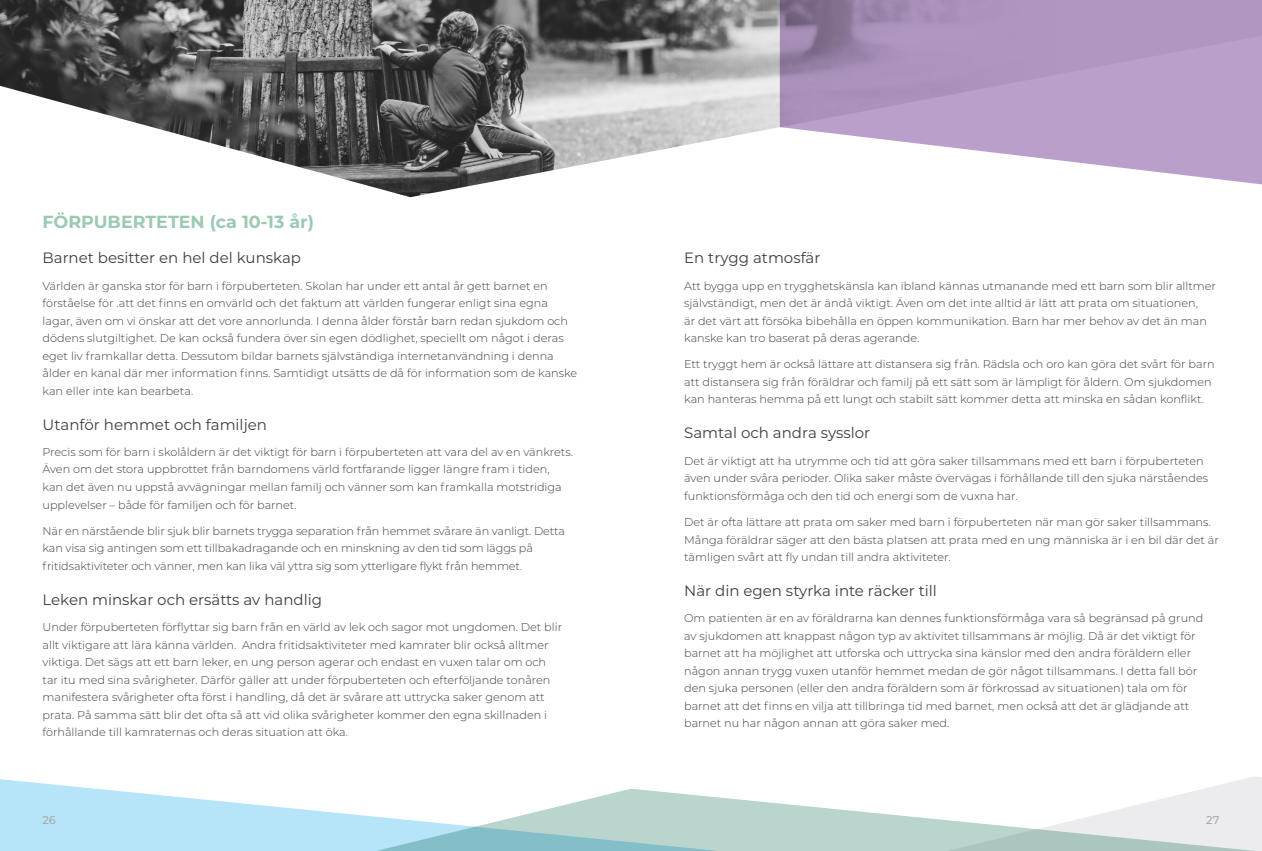
<style>
.page{position:relative;width:1262px;height:851px;background:#fff}
.page>*{position:absolute;margin:0;border:0;box-sizing:border-box;transform-origin:0 0}
.Ikäryhmä{font:700 17.5px "Montserrat";color:#9bc9b2}
.Otsikko_2{font:15px "Montserrat";color:#3e3e3f}
.Leipis{font:15px "Montserrat";color:#3e3e3f}
.Leipis-2{font:300 11.25px/17.5px "Montserrat";color:#3e3e3f}
.t1{font:500 11.25px "Montserrat";color:#a8a9ad}
</style>
<div class="page">
<img style="left:0;top:0;width:779px;height:197px">
<svg style="left:779px;top:0;width:482px;height:185px"></svg>
<svg style="left:1209px;top:776px;width:52px;height:12px"></svg>
<svg style="left:901px;top:788px;width:360px;height:62px"></svg>
<svg style="left:0;top:779px;width:901px;height:71px"></svg>
<p class="Ikäryhmä" style="left:43px;top:209px;width:273px">FÖRPUBERTETEN (ca 10-13 år)</p>
<p class="Otsikko_2" style="left:43px;top:248px;width:260px">Barnet besitter en hel del kunskap</p>
<p class="Leipis-2" style="left:43px;top:276px;width:536px">Världen är ganska stor för barn i förpuberteten. Skolan har under ett antal år gett barnet en förståelse för .att det finns en omvärld och det faktum att världen fungerar enligt sina egna lagar, även om vi önskar att det vore annorlunda. I denna ålder förstår barn redan sjukdom och dödens slutgiltighet. De kan också fundera över sin egen dödlighet, speciellt om något i deras eget liv framkallar detta. Dessutom bildar barnets självständiga internetanvändning i denna ålder en kanal där mer information finns. Samtidigt utsätts de då för information som de kanske kan eller inte kan bearbeta.</p>
<p class="Otsikko_2" style="left:43px;top:414px;width:226px">Utanför hemmet och familjen</p>
<p class="Leipis-2" style="left:43px;top:443px;width:532px">Precis som för barn i skolåldern är det viktigt för barn i förpuberteten att vara del av en vänkrets.<br>Även om det stora uppbrottet från barndomens värld fortfarande ligger längre fram i tiden, kan det även nu uppstå avvägningar mellan familj och vänner som kan framkalla motstridiga upplevelser – både för familjen och för barnet.</p>
<p class="Leipis-2" style="left:43px;top:521px;width:524px">När en närstående blir sjuk blir barnets trygga separation från hemmet svårare än vanligt. Detta kan visa sig antingen som ett tillbakadragande och en minskning av den tid som läggs på fritidsaktiviteter och vänner, men kan lika väl yttra sig som ytterligare flykt från hemmet.</p>
<p class="Otsikko_2" style="left:43px;top:589px;width:281px">Leken minskar och ersätts av handlig</p>
<p class="Leipis-2" style="left:43px;top:618px;width:521px">Under förpuberteten förflyttar sig barn från en värld av lek och sagor mot ungdomen. Det blir allt viktigare att lära känna världen. Andra fritidsaktiviteter med kamrater blir också alltmer viktiga. Det sägs att ett barn leker, en ung person agerar och endast en vuxen talar om och tar itu med sina svårigheter. Därför gäller att under förpuberteten och efterföljande tonåren manifestera svårigheter ofta först i handling, då det är svårare att uttrycka saker genom att prata. På samma sätt blir det ofta så att vid olika svårigheter kommer den egna skillnaden i förhållande till kamraternas och deras situation att öka.</p>
<p class="Leipis" style="left:684px;top:248px;width:138px">En trygg atmosfär</p>
<p class="Leipis-2" style="left:684px;top:276px;width:533px">Att bygga upp en trygghetskänsla kan ibland kännas utmanande med ett barn som blir alltmer självständigt, men det är ändå viktigt. Även om det inte alltid är lätt att prata om situationen,<br>är det värt att försöka bibehålla en öppen kommunikation. Barn har mer behov av det än man kanske kan tro baserat på deras agerande.</p>
<p class="Leipis-2" style="left:684px;top:355px;width:532px">Ett tryggt hem är också lättare att distansera sig från. Rädsla och oro kan göra det svårt för barn att distansera sig från föräldrar och familj på ett sätt som är lämpligt för åldern. Om sjukdomen kan hanteras hemma på ett lungt och stabilt sätt kommer detta att minska en sådan konflikt.</p>
<p class="Otsikko_2" style="left:684px;top:423px;width:187px">Samtal och andra sysslor</p>
<p class="Leipis-2" style="left:684px;top:451px;width:525px">Det är viktigt att ha utrymme och tid att göra saker tillsammans med ett barn i förpuberteten även under svåra perioder. Olika saker måste övervägas i förhållande till den sjuka närståendes funktionsförmåga och den tid och energi som de vuxna har.</p>
<p class="Leipis-2" style="left:684px;top:513px;width:536px">Det är ofta lättare att prata om saker med barn i förpuberteten när man gör saker tillsammans.<br>Många föräldrar säger att den bästa platsen att prata med en ung människa är i en bil där det är tämligen svårt att fly undan till andra aktiviteter.</p>
<p class="Otsikko_2" style="left:684px;top:580px;width:254px">När din egen styrka inte räcker till</p>
<p class="Leipis-2" style="left:684px;top:609px;width:521px">Om patienten är en av föräldrarna kan dennes funktionsförmåga vara så begränsad på grund av sjukdomen att knappast någon typ av aktivitet tillsammans är möjlig. Då är det viktigt för barnet att ha möjlighet att utforska och uttrycka sina känslor med den andra föräldern eller någon annan trygg vuxen utanför hemmet medan de gör något tillsammans. I detta fall bör den sjuka personen (eller den andra föräldern som är förkrossad av situationen) tala om för barnet att det finns en vilja att tillbringa tid med barnet, men också att det är glädjande att barnet nu har någon annan att göra saker med.</p>
<p class="t1" style="left:43px;top:811px;width:15px">26</p>
<p class="t1" style="left:1206px;top:811px;width:15px">27</p>
</div>
